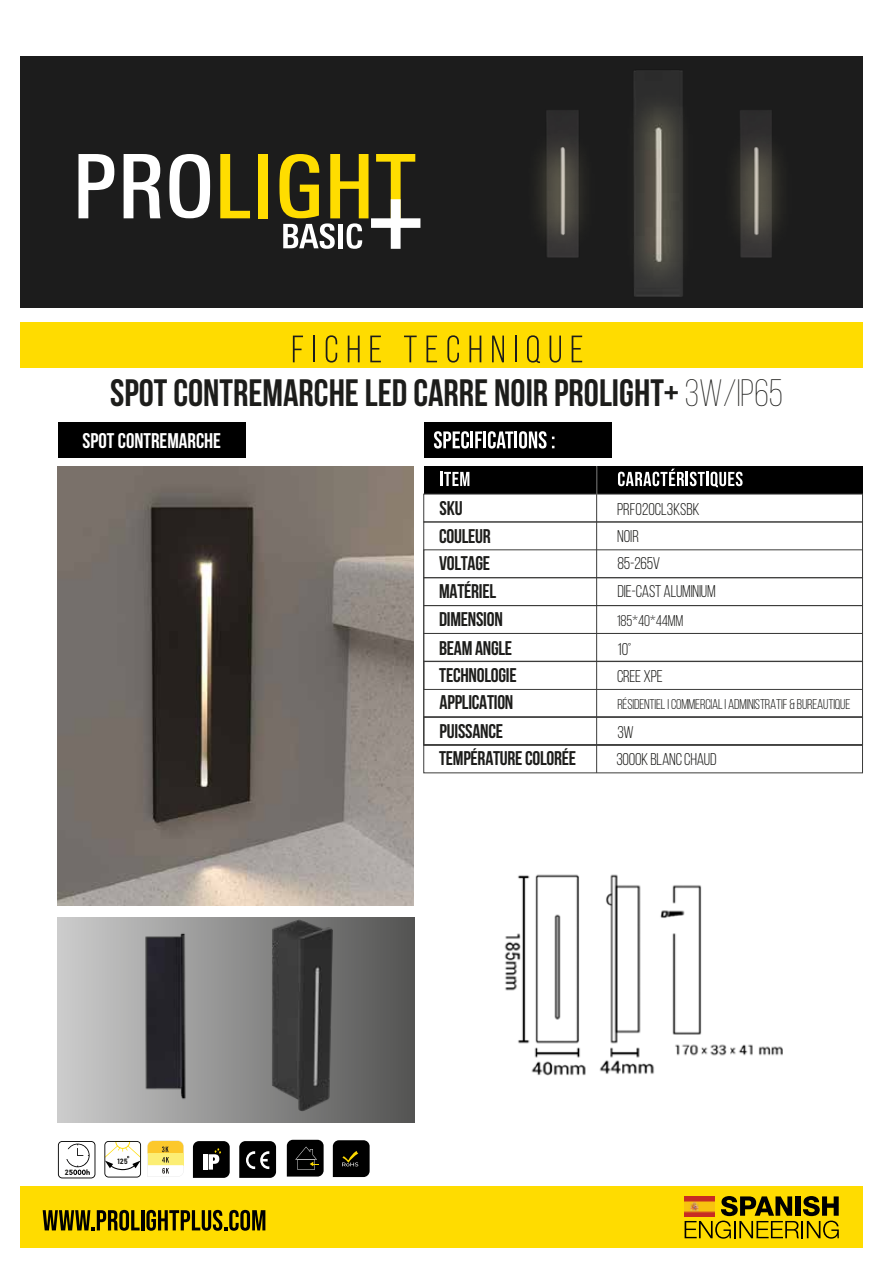
<style>
.page{position:relative;width:893px;height:1263px;background:#fff}
.page>*{position:absolute;margin:0;border:0;box-sizing:border-box;transform-origin:0 0}
.t1{font:700 38.1px "Bebas Neue";color:#1d1d1b}
.t2{font:700 21.3px "Bebas Neue";color:#fff}
.t3{font:700 19.8px/27.8px "Bebas Neue";letter-spacing:-.015em;color:#1d1d1b}
.t4{font:16.95px/27.6px "Bebas Neue";letter-spacing:-.015em;color:#1d1d1b}
.t5{font:15.6px "Bebas Neue";letter-spacing:-.015em;color:#1d1d1b}
.t6{font:14.1px "Bebas Neue";letter-spacing:-.015em;color:#1d1d1b}
.t7{font:7.5px "Bahnschrift";color:#1d1d1b}
.s1{font-weight:300}
</style>
<div class="page">
<div style="left:20px;top:56px;width:842px;height:252px;background:#1c1c1c"></div>
<div style="left:20px;top:323px;width:842px;height:45px;background:#ffdc00"></div>
<svg style="left:293px;top:336px;width:10px;height:26px"></svg>
<hr style="left:313px;top:336px;width:2px;height:26px;background:#1d1d1b">
<svg style="left:326px;top:335px;width:11px;height:28px"></svg>
<svg style="left:348px;top:336px;width:12px;height:26px"></svg>
<svg style="left:370px;top:336px;width:11px;height:26px"></svg>
<svg style="left:404px;top:336px;width:13px;height:26px"></svg>
<svg style="left:426px;top:336px;width:11px;height:26px"></svg>
<svg style="left:447px;top:335px;width:12px;height:28px"></svg>
<svg style="left:469px;top:336px;width:12px;height:26px"></svg>
<svg style="left:492px;top:336px;width:12px;height:26px"></svg>
<svg style="left:515px;top:336px;width:1px;height:26px"></svg>
<svg style="left:527px;top:335px;width:13px;height:28px"></svg>
<svg style="left:550px;top:336px;width:11px;height:27px"></svg>
<svg style="left:572px;top:336px;width:10px;height:26px"></svg>
<svg style="left:79px;top:154px;width:35px;height:64px"></svg>
<svg style="left:124px;top:154px;width:37px;height:64px"></svg>
<svg style="left:169px;top:154px;width:41px;height:64px"></svg>
<svg style="left:220px;top:154px;width:30px;height:64px"></svg>
<div style="left:258px;top:154px;width:10px;height:64px;background:#fd0"></div>
<div style="left:424px;top:423px;width:188px;height:35px;background:#000"></div>
<svg style="left:434px;top:431px;width:48px;height:17px"></svg>
<hr style="left:483px;top:431px;width:3px;height:17px;background:#fff">
<svg style="left:488px;top:431px;width:66px;height:17px"></svg>
<div style="left:58px;top:423px;width:188px;height:35px;background:#000"></div>
<div style="left:424px;top:466px;width:438px;height:28px;background:#000"></div>
<div style="left:424px;top:577px;width:439px;height:29px;border:1px solid #3c3c3b"></div>
<div style="left:424px;top:633px;width:439px;height:28px;border:1px solid #3c3c3b"></div>
<div style="left:424px;top:494px;width:439px;height:28px;border:1px solid #3c3c3b"></div>
<div style="left:424px;top:550px;width:439px;height:28px;border:1px solid #3c3c3b"></div>
<div style="left:424px;top:661px;width:439px;height:56px;border:1px solid #3c3c3b"></div>
<div style="left:424px;top:745px;width:439px;height:28px;border:1px solid #3c3c3b"></div>
<div style="left:424px;top:661px;width:439px;height:29px;border:1px solid #3c3c3b"></div>
<div style="left:424px;top:717px;width:439px;height:28px;border:1px solid #3c3c3b"></div>
<hr style="left:440px;top:472px;width:3px;height:14px;background:#fff">
<svg style="left:444px;top:472px;width:25px;height:14px"></svg>
<svg style="left:618px;top:469px;width:125px;height:18px"></svg>
<div style="left:424px;top:522px;width:439px;height:223px;border:1px solid #3c3c3b"></div>
<div style="left:20px;top:1186px;width:842px;height:62px;background:#ffdc00"></div>
<svg style="left:685px;top:1196px;width:154px;height:42px"></svg>
<svg style="left:43px;top:1210px;width:97px;height:21px"></svg>
<hr style="left:141px;top:1210px;width:3px;height:20px;background:#000">
<svg style="left:146px;top:1210px;width:119px;height:21px"></svg>
<svg style="left:58px;top:1141px;width:37px;height:37px"></svg>
<svg style="left:104px;top:1141px;width:37px;height:36px"></svg>
<svg style="left:287px;top:1140px;width:37px;height:36px"></svg>
<svg style="left:333px;top:1140px;width:37px;height:37px"></svg>
<svg style="left:147px;top:1140px;width:37px;height:37px"></svg>
<svg style="left:239px;top:1141px;width:37px;height:37px"></svg>
<svg style="left:193px;top:1141px;width:37px;height:37px"></svg>
<svg style="left:58px;top:917px;width:357px;height:205px;background:#b7b7b7"></svg>
<svg style="left:279px;top:154px;width:141px;height:95px"></svg>
<img style="left:58px;top:466px;width:355px;height:440px">
<hr style="left:596px;top:466px;width:1px;height:307px;background:#3c3c3b">
<img style="left:504px;top:874px;width:279px;height:202px">
<img style="left:193px;top:905px;width:219px;height:218px">
<img style="left:78px;top:921px;width:187px;height:187px">
<img style="left:598px;top:70px;width:122px;height:253px">
<img style="left:696px;top:99px;width:84px;height:186px">
<img style="left:537px;top:99px;width:85px;height:186px">
<h1 class="t1" style="left:110px;top:371px;width:674px">SPOT CONTREMARCHE LED CARRE NOIR PROLIGHT+ <span class="s1">3W/IP65</span></h1>
<p class="t2" style="left:83px;top:429px;width:140px">SPOT CONTREMARCHE</p>
<p class="t3" style="left:440px;top:494px;width:24px">SKU</p>
<p class="t3" style="left:439px;top:522px;width:53px">COULEUR</p>
<p class="t3" style="left:439px;top:577px;width:59px">MATÉRIEL</p>
<p class="t3" style="left:439px;top:549px;width:53px">VOLTAGE</p>
<p class="t3" style="left:439px;top:604px;width:75px;line-height:29.1px">DIMENSION<br>BEAM ANGLE</p>
<p class="t3" style="left:439px;top:661px;width:139px">TECHNOLOGIE<br>APPLICATION<br>PUISSANCE<br>TEMPÉRATURE COLORÉE</p>
<p class="t4" style="left:617px;top:495px;width:100px">PRF020CL3KSBK<br>NOIR<br>85-265V<br>DIE-CAST ALUMINIUM</p>
<p class="t5" style="left:616px;top:613px;width:69px">185*40*44MM</p>
<p class="t4" style="left:617px;top:635px;width:47px;line-height:27px">10°<br>CREE XPE</p>
<p class="t6" style="left:617px;top:696px;width:235px">RÉSIDENTIEL I COMMERCIAL I ADMINISTRATIF &amp; BUREAUTIQUE</p>
<p class="t4" style="left:616px;top:718px;width:102px">3W<br>3000K BLANC CHAUD</p>
<p class="t7" style="left:65px;top:1167px;width:5px">2</p>
<p class="t7" style="left:117px;top:1157px;width:12px">125</p>
</div>
